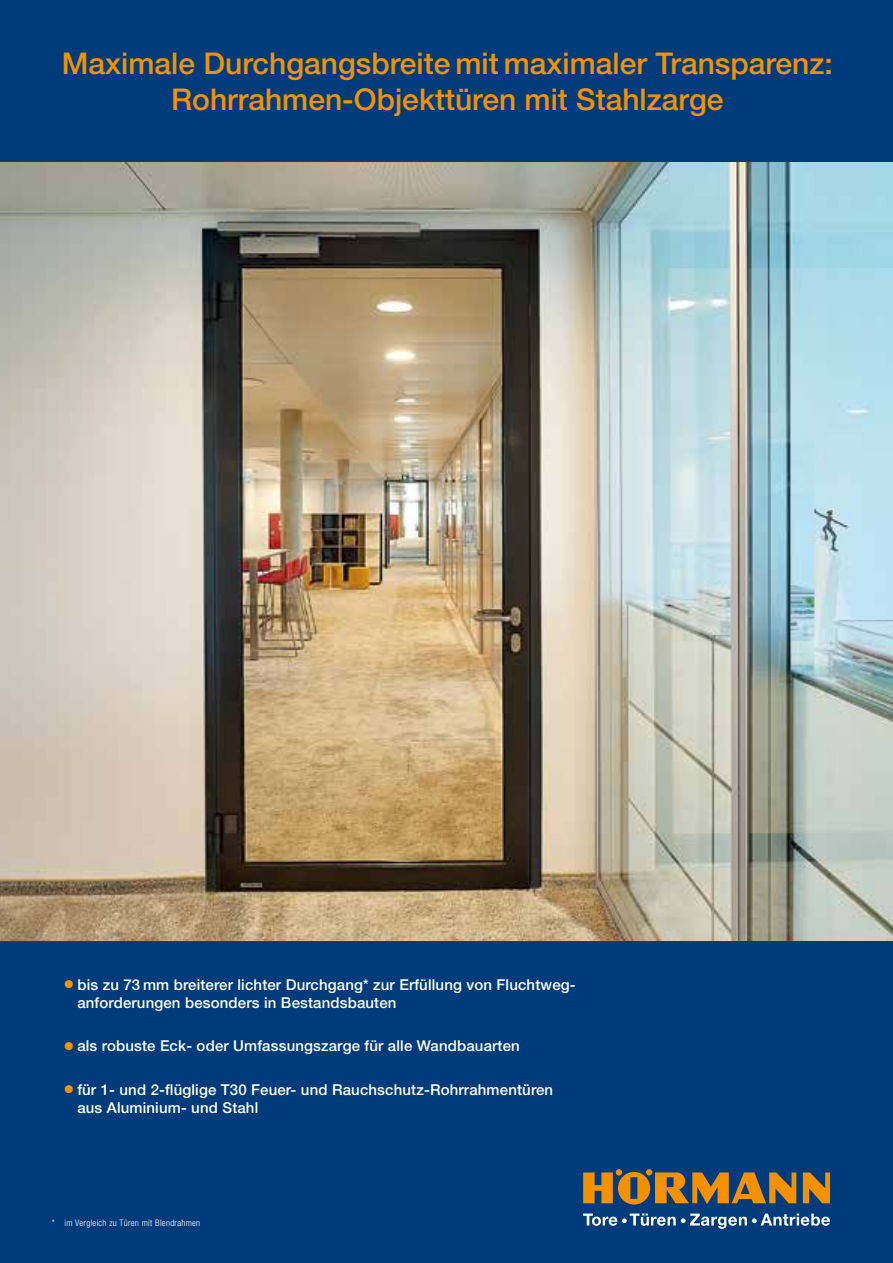
<style>
.page{position:relative;width:893px;height:1263px;background:#003c7c}
.page>*{position:absolute;margin:0;border:0;box-sizing:border-box;transform-origin:0 0}
.t1{font:500 30px/36px "Hoermann Helvetica Neue";color:#f39100;text-align:center}
.t2{font:500 15px/18px "Hoermann Helvetica Neue";letter-spacing:.01em;color:#fff}
.t3{font:300 condensed 9px "Hoermann Helvetica Neue";letter-spacing:.03em;color:#fff}
.s1{font-family:"Hoermann Helvetica Neue Rm";font-weight:400;font-size:11.25px;color:#f39100}
</style>
<div class="page">
<img style="left:0;top:162px;width:893px;height:779px">
<svg style="left:803px;top:1172px;width:27px;height:31px"></svg>
<svg style="left:583px;top:1169px;width:213px;height:35px"></svg>
<svg style="left:583px;top:1213px;width:247px;height:16px"></svg>
<h1 class="t1" style="left:62px;top:44px;width:772px">Maximale Durchgangsbreite mit maximaler Transparenz:<br>Rohrrahmen-Objekttüren mit Stahlzarge</h1>
<p class="t2" style="left:77px;top:974px;width:500px;text-indent:-13px"><span class="s1">●</span> bis zu 73 mm breiterer lichter Durchgang* zur Erfüllung von Fluchtweg&shy;anforderungen besonders in Bestandsbauten</p>
<p class="t2" style="left:65px;top:1036px;width:457px"><span class="s1">●</span> als robuste Eck- oder Umfassungszarge für alle Wandbauarten</p>
<p class="t2" style="left:77px;top:1079px;width:477px;text-indent:-13px"><span class="s1">●</span> für 1- und 2-flüglige T30 Feuer- und Rauchschutz-Rohrrahmentüren aus Aluminium- und Stahl</p>
<p class="t3" style="left:52px;top:1216px;width:150px">* im Vergleich zu Türen mit Blendrahmen</p>
</div>
